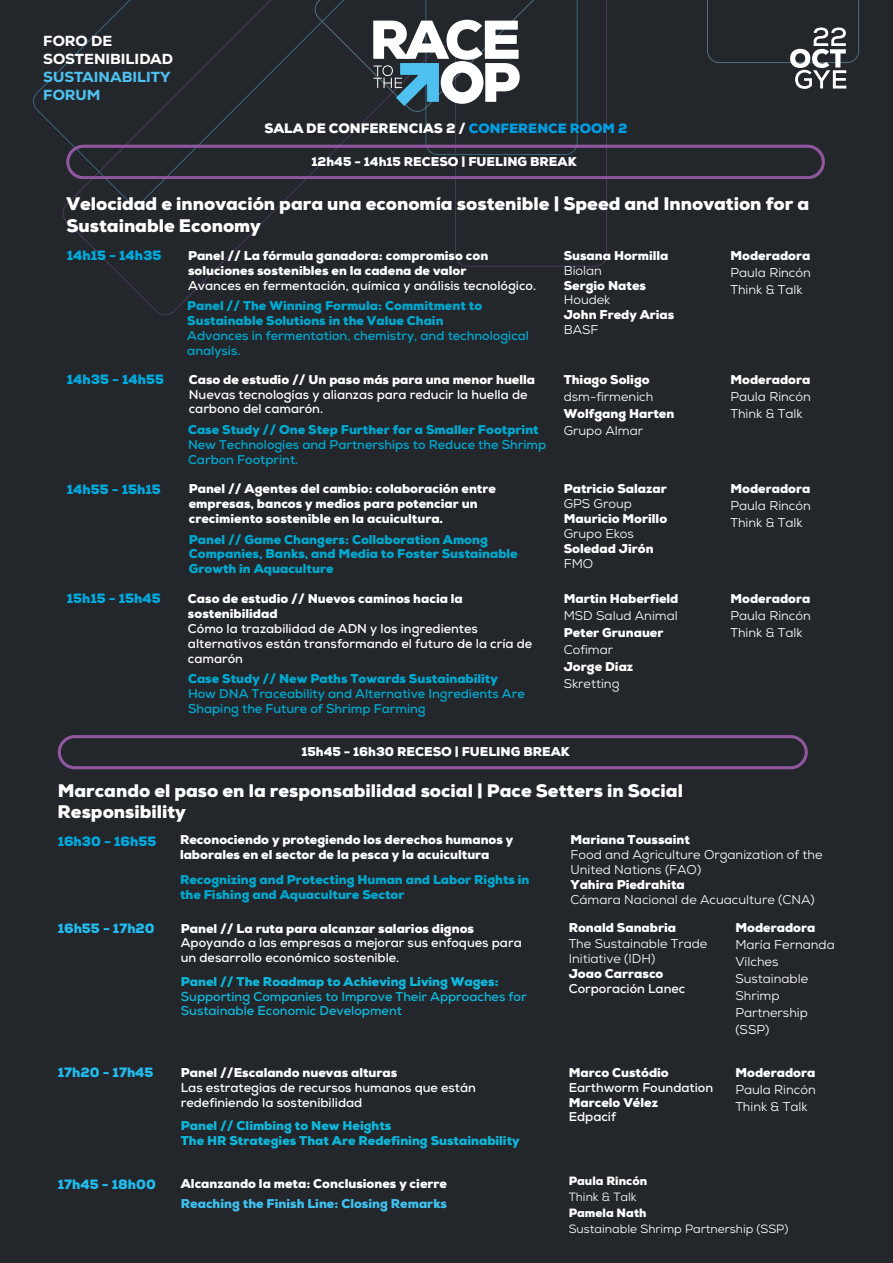
<style>
.page{position:relative;width:893px;height:1263px;background:#23272c}
.page>*{position:absolute;margin:0;border:0;box-sizing:border-box;transform-origin:0 0}
.t1{font:900 18.15px/21.3px "Nexa";color:#fff}
.t2{font:800 14.85px/17.7px "Nexa";color:#fff}
.t3{font:800 14.85px/17.7px "Nexa";color:#4ec1f0}
.t4{font:900 13.65px "Nexa";color:#fff}
.t5{font:900 13.5px "Nexa";color:#00aade}
.t6{font:900 13.5px "Nexa";color:#21bcef}
.t7{font:900 12.75px/14.9px "Nexa";color:#fff}
.t8{font:700 12.75px/14.9px "Nexa";color:#fff}
.t9{font:12.75px/17px "Nexa";color:#fff}
.t10{font:900 12.75px/14.9px "Nexa";color:#00a8ce}
.t11{font:700 12.75px/14.9px "Nexa";color:#00a8ce}
.t12{font:900 12.75px/14.9px "Nexa";color:#0db8db}
.t13{font:700 12.75px/14.9px "Nexa";color:#0db8db}
.t14{font:900 12.75px "Nexa";color:#3fc0ef}
.t15{font:12px "Nexa";color:#fff}
.t16{font:900 12px "Nexa";color:#fff}
.s1{font-size:13.5px;color:#009fe3}
</style>
<div class="page">
<svg style="left:61px;top:0;width:546px;height:315px"></svg>
<svg style="left:314px;top:0;width:545px;height:112px"></svg>
<svg style="left:66px;top:145px;width:759px;height:34px"></svg>
<svg style="left:58px;top:735px;width:750px;height:34px"></svg>
<svg style="left:790px;top:27px;width:56px;height:62px"></svg>
<svg style="left:373px;top:20px;width:147px;height:86px"></svg>
<p class="t2" style="left:43px;top:32px;width:131px">FORO DE<br>SOSTENIBILIDAD</p>
<p class="t3" style="left:43px;top:68px;width:129px">SUSTAINABILITY<br>FORUM</p>
<p class="t4" style="left:264px;top:120px;width:364px">SALA DE CONFERENCIAS 2 / <span class="s1">CONFERENCE ROOM 2</span></p>
<p class="t7" style="left:312px;top:154px;width:267px">12h45 - 14h15 RECESO | FUELING BREAK</p>
<h1 class="t1" style="left:66px;top:193px;width:744px">Velocidad e innovación para una economía sostenible | Speed and Innovation for a<br>Sustainable Economy</h1>
<p class="t5" style="left:67px;top:247px;width:96px">14h15 - 14h35</p>
<p class="t7" style="left:188px;top:248px;width:302px">Panel // La fórmula ganadora: compromiso con soluciones sostenibles en la cadena de valor</p>
<p class="t8" style="left:188px;top:278px;width:350px">Avances en fermentación, química y análisis tecnológico.</p>
<p class="t10" style="left:187px;top:298px;width:296px">Panel // The Winning Formula: Commitment to<br>Sustainable Solutions in the Value Chain</p>
<p class="t11" style="left:187px;top:328px;width:343px">Advances in fermentation, chemistry, and technological analysis.</p>
<p class="t7" style="left:564px;top:248px;width:106px">Susana Hormilla</p>
<p class="t9" style="left:564px;top:262px;width:40px">Biolan</p>
<p class="t7" style="left:564px;top:278px;width:84px">Sergio Nates</p>
<p class="t9" style="left:564px;top:292px;width:48px">Houdek</p>
<p class="t7" style="left:564px;top:308px;width:112px">John Fredy Arias</p>
<p class="t9" style="left:564px;top:321px;width:36px">BASF</p>
<p class="t5" style="left:67px;top:370px;width:99px">14h35 - 14h55</p>
<p class="t7" style="left:189px;top:372px;width:348px">Caso de estudio // Un paso más para una menor huella</p>
<p class="t8" style="left:189px;top:387px;width:340px">Nuevas tecnologías y alianzas para reducir la huella de carbono del camarón.</p>
<p class="t10" style="left:188px;top:422px;width:352px">Case Study // One Step Further for a Smaller Footprint</p>
<p class="t11" style="left:188px;top:437px;width:360px">New Technologies and Partnerships to Reduce the Shrimp<br>Carbon Footprint.</p>
<p class="t7" style="left:564px;top:372px;width:88px">Thiago Soligo</p>
<p class="t9" style="left:564px;top:388px;width:91px">dsm-firmenich</p>
<p class="t7" style="left:564px;top:406px;width:112px">Wolfgang Harten</p>
<p class="t9" style="left:564px;top:422px;width:81px">Grupo Almar</p>
<p class="t5" style="left:67px;top:481px;width:96px">14h55 - 15h15</p>
<p class="t7" style="left:189px;top:481px;width:309px">Panel // Agentes del cambio: colaboración entre empresas, bancos y medios para potenciar un crecimiento sostenible en la acuicultura.</p>
<p class="t10" style="left:189px;top:532px;width:331px">Panel // Game Changers: Collaboration Among<br>Companies, Banks, and Media to Foster Sustainable<br>Growth in Aquaculture</p>
<p class="t7" style="left:564px;top:481px;width:104px">Patricio Salazar</p>
<p class="t9" style="left:564px;top:495px;width:70px">GPS Group</p>
<p class="t7" style="left:564px;top:511px;width:105px">Mauricio Morillo</p>
<p class="t9" style="left:564px;top:525px;width:72px">Grupo Ekos</p>
<p class="t7" style="left:564px;top:541px;width:91px">Soledad Jirón</p>
<p class="t9" style="left:564px;top:555px;width:31px">FMO</p>
<p class="t5" style="left:67px;top:590px;width:96px">15h15 - 15h45</p>
<p class="t7" style="left:188px;top:592px;width:276px">Caso de estudio // Nuevos caminos hacia la sostenibilidad</p>
<p class="t8" style="left:188px;top:621px;width:346px">Cómo la trazabilidad de ADN y los ingredientes alternativos están transformando el futuro de la cría de camarón</p>
<p class="t10" style="left:188px;top:671px;width:311px">Case Study // New Paths Towards Sustainability</p>
<p class="t11" style="left:188px;top:686px;width:338px">How DNA Traceability and Alternative Ingredients Are<br>Shaping the Future of Shrimp Farming</p>
<p class="t7" style="left:564px;top:591px;width:116px">Martin Haberfield</p>
<p class="t9" style="left:564px;top:607px;width:116px">MSD Salud Animal</p>
<p class="t7" style="left:564px;top:625px;width:101px">Peter Grunauer</p>
<p class="t9" style="left:564px;top:641px;width:51px">Cofimar</p>
<p class="t7" style="left:564px;top:659px;width:71px">Jorge Díaz</p>
<p class="t9" style="left:564px;top:675px;width:57px">Skretting</p>
<p class="t7" style="left:301px;top:744px;width:270px">15h45 - 16h30 RECESO | FUELING BREAK</p>
<h1 class="t1" style="left:58px;top:780px;width:627px">Marcando el paso en la responsabilidad social | Pace Setters in Social<br>Responsibility</h1>
<p class="t7" style="left:730px;top:248px;width:82px">Moderadora</p>
<p class="t9" style="left:730px;top:264px;width:82px">Paula Rincón<br>Think &amp; Talk</p>
<p class="t7" style="left:730px;top:372px;width:82px">Moderadora</p>
<p class="t9" style="left:730px;top:388px;width:82px">Paula Rincón<br>Think &amp; Talk</p>
<p class="t7" style="left:730px;top:481px;width:82px">Moderadora</p>
<p class="t9" style="left:730px;top:497px;width:82px">Paula Rincón<br>Think &amp; Talk</p>
<p class="t7" style="left:730px;top:591px;width:82px">Moderadora</p>
<p class="t9" style="left:730px;top:607px;width:82px">Paula Rincón<br>Think &amp; Talk</p>
<p class="t5" style="left:58px;top:832px;width:100px">16h30 - 16h55</p>
<p class="t7" style="left:180px;top:832px;width:335px">Reconociendo y protegiendo los derechos humanos y laborales en el sector de la pesca y la acuicultura</p>
<p class="t7" style="left:570px;top:832px;width:121px">Mariana Toussaint</p>
<p class="t9" style="left:570px;top:848px;width:254px;line-height:14.9px">Food and Agriculture Organization of the<br>United Nations (FAO)</p>
<p class="t7" style="left:570px;top:877px;width:116px">Yahira Piedrahita</p>
<p class="t9" style="left:570px;top:891px;width:246px">Cámara Nacional de Acuaculture (CNA)</p>
<p class="t10" style="left:180px;top:872px;width:351px">Recognizing and Protecting Human and Labor Rights in the Fishing and Aquaculture Sector</p>
<p class="t7" style="left:181px;top:921px;width:295px">Panel // La ruta para alcanzar salarios dignos</p>
<p class="t8" style="left:181px;top:935px;width:342px">Apoyando a las empresas a mejorar sus enfoques para un desarrollo económico sostenible.</p>
<p class="t12" style="left:181px;top:974px;width:319px">Panel // The Roadmap to Achieving Living Wages:</p>
<p class="t13" style="left:181px;top:989px;width:347px">Supporting Companies to Improve Their Approaches for<br>Sustainable Economic Development</p>
<p class="t6" style="left:58px;top:919px;width:98px">16h55 - 17h20</p>
<p class="t7" style="left:569px;top:920px;width:109px">Ronald Sanabria</p>
<p class="t9" style="left:569px;top:936px;width:140px;line-height:14.9px">The Sustainable Trade<br>Initiative (IDH)</p>
<p class="t7" style="left:569px;top:966px;width:96px">Joao Carrasco</p>
<p class="t8" style="left:569px;top:981px;width:118px">Corporación Lanec</p>
<p class="t6" style="left:58px;top:1064px;width:97px">17h20 - 17h45</p>
<p class="t7" style="left:181px;top:1065px;width:218px">Panel //Escalando nuevas alturas</p>
<p class="t8" style="left:181px;top:1080px;width:297px">Las estrategias de recursos humanos que están redefiniendo la sostenibilidad</p>
<p class="t12" style="left:181px;top:1118px;width:340px">Panel // Climbing to New Heights<br>The HR Strategies That Are Redefining Sustainability</p>
<p class="t7" style="left:569px;top:1065px;width:102px">Marco Custódio</p>
<p class="t8" style="left:569px;top:1080px;width:146px">Earthworm Foundation</p>
<p class="t7" style="left:569px;top:1095px;width:91px">Marcelo Vélez</p>
<p class="t8" style="left:569px;top:1109px;width:49px">Edpacif</p>
<p class="t7" style="left:735px;top:920px;width:82px">Moderadora</p>
<p class="t9" style="left:735px;top:936px;width:101px">María Fernanda<br>Vilches<br>Sustainable<br>Shrimp<br>Partnership (SSP)</p>
<p class="t7" style="left:735px;top:1065px;width:82px">Moderadora</p>
<p class="t9" style="left:735px;top:1081px;width:82px">Paula Rincón<br>Think &amp; Talk</p>
<p class="t6" style="left:58px;top:1175px;width:100px">17h45 - 18h00</p>
<p class="t7" style="left:181px;top:1177px;width:268px">Alcanzando la meta: Conclusiones y cierre</p>
<p class="t14" style="left:181px;top:1195px;width:268px">Reaching the Finish Line: Closing Remarks</p>
<p class="t16" style="left:569px;top:1173px;width:80px">Paula Rincón</p>
<p class="t15" style="left:569px;top:1189px;width:70px">Think &amp; Talk</p>
<p class="t16" style="left:569px;top:1205px;width:79px">Pamela Nath</p>
<p class="t15" style="left:569px;top:1221px;width:221px">Sustainable Shrimp Partnership (SSP)</p>
</div>
